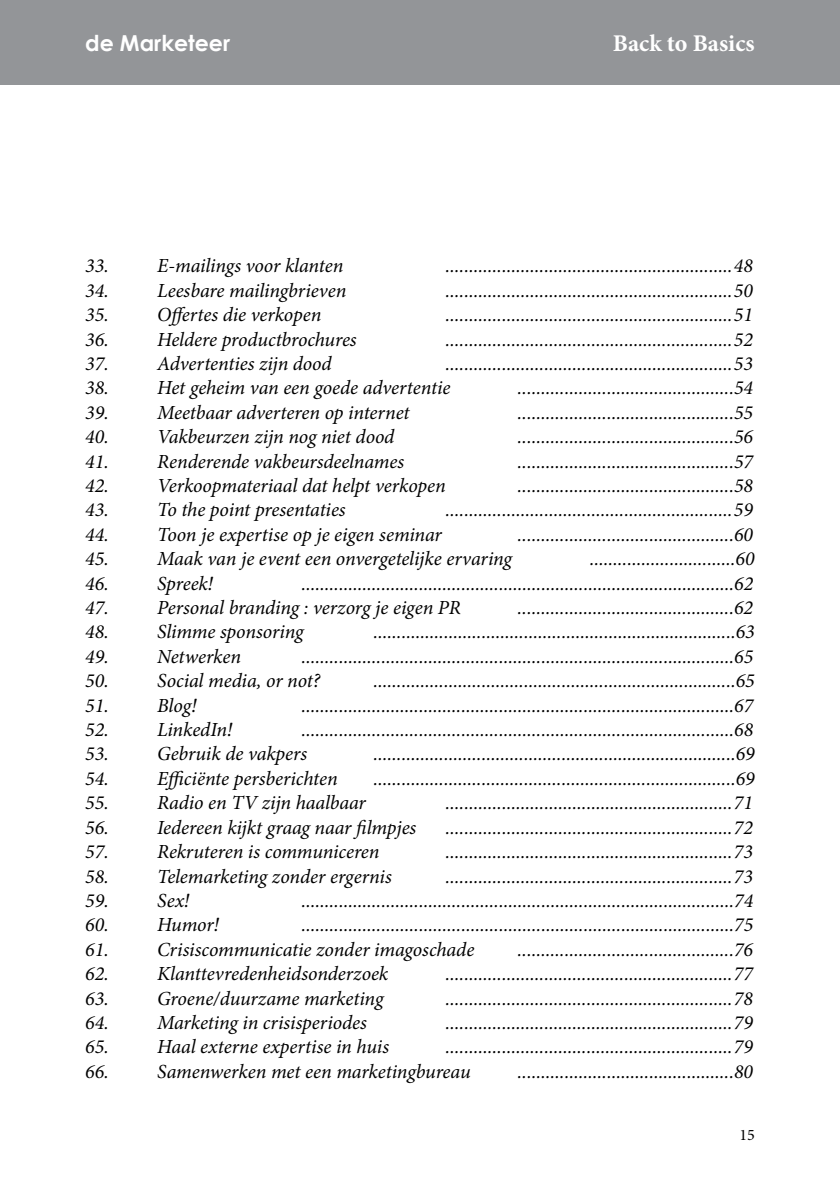
<style>
.page{position:relative;width:840px;height:1191px;background:#fff}
.page>*{position:absolute;margin:0;border:0;box-sizing:border-box;transform-origin:0 0}
.t1{font:700 24px "Minion Pro";color:#fff}
.t2{font:700 22px "Century Gothic";color:#fff}
.t3{font:italic 20px "Minion Pro";letter-spacing:-.005em;color:#000}
.t4{font:16px "Minion Pro";color:#000}
</style>
<div class="page">
<div style="left:0;top:0;width:839px;height:85px;background:#939598"></div>
<p class="t2" style="left:85px;top:26px;width:146px">de Marketeer</p>
<p class="t1" style="left:612px;top:27px;width:143px">Back to Basics</p>
<p class="t3" style="left:85px;top:252px;width:25px">33.</p>
<p class="t3" style="left:157px;top:252px;width:188px">E-mailings voor klanten</p>
<p class="t3" style="left:445px;top:252px;width:309px">.............................................................48</p>
<p class="t3" style="left:85px;top:277px;width:25px">34.</p>
<p class="t3" style="left:157px;top:277px;width:190px">Leesbare mailingbrieven</p>
<p class="t3" style="left:445px;top:277px;width:309px">.............................................................50</p>
<p class="t3" style="left:85px;top:301px;width:25px">35.</p>
<p class="t3" style="left:157px;top:301px;width:166px">Offertes die verkopen</p>
<p class="t3" style="left:445px;top:301px;width:309px">.............................................................51</p>
<p class="t3" style="left:85px;top:325px;width:25px">36.</p>
<p class="t3" style="left:157px;top:325px;width:201px">Heldere productbrochures</p>
<p class="t3" style="left:445px;top:325px;width:309px">.............................................................52</p>
<p class="t3" style="left:85px;top:350px;width:25px">37.</p>
<p class="t3" style="left:157px;top:350px;width:176px">Advertenties zijn dood</p>
<p class="t3" style="left:445px;top:350px;width:309px">.............................................................53</p>
<p class="t3" style="left:85px;top:374px;width:25px">38.</p>
<p class="t3" style="left:157px;top:374px;width:294px">Het geheim van een goede advertentie</p>
<p class="t3" style="left:517px;top:374px;width:237px">..............................................54</p>
<p class="t3" style="left:85px;top:399px;width:25px">39.</p>
<p class="t3" style="left:157px;top:399px;width:254px">Meetbaar adverteren op internet</p>
<p class="t3" style="left:517px;top:399px;width:237px">..............................................55</p>
<p class="t3" style="left:85px;top:423px;width:25px">40.</p>
<p class="t3" style="left:157px;top:423px;width:239px">Vakbeurzen zijn nog niet dood</p>
<p class="t3" style="left:517px;top:423px;width:237px">..............................................56</p>
<p class="t3" style="left:85px;top:447px;width:25px">41.</p>
<p class="t3" style="left:157px;top:447px;width:248px">Renderende vakbeursdeelnames</p>
<p class="t3" style="left:517px;top:447px;width:237px">..............................................57</p>
<p class="t3" style="left:85px;top:472px;width:25px">42.</p>
<p class="t3" style="left:157px;top:472px;width:290px">Verkoopmateriaal dat helpt verkopen</p>
<p class="t3" style="left:517px;top:472px;width:237px">..............................................58</p>
<p class="t3" style="left:85px;top:496px;width:25px">43.</p>
<p class="t3" style="left:157px;top:496px;width:190px">To the point presentaties</p>
<p class="t3" style="left:445px;top:496px;width:309px">.............................................................59</p>
<p class="t3" style="left:85px;top:521px;width:25px">44.</p>
<p class="t3" style="left:157px;top:521px;width:286px">Toon je expertise op je eigen seminar</p>
<p class="t3" style="left:517px;top:521px;width:237px">..............................................60</p>
<p class="t3" style="left:85px;top:545px;width:25px">45.</p>
<p class="t3" style="left:157px;top:545px;width:356px">Maak van je event een onvergetelijke ervaring</p>
<p class="t3" style="left:589px;top:545px;width:166px">...............................60</p>
<p class="t3" style="left:85px;top:569px;width:25px">46.</p>
<p class="t3" style="left:157px;top:569px;width:57px">Spreek!</p>
<p class="t3" style="left:301px;top:569px;width:453px">............................................................................................62</p>
<p class="t3" style="left:85px;top:594px;width:25px">47.</p>
<p class="t3" style="left:157px;top:594px;width:305px">Personal branding : verzorg je eigen PR</p>
<p class="t3" style="left:517px;top:594px;width:237px">..............................................62</p>
<p class="t3" style="left:85px;top:618px;width:25px">48.</p>
<p class="t3" style="left:157px;top:618px;width:148px">Slimme sponsoring</p>
<p class="t3" style="left:373px;top:618px;width:382px">.............................................................................63</p>
<p class="t3" style="left:85px;top:643px;width:25px">49.</p>
<p class="t3" style="left:157px;top:643px;width:85px">Netwerken</p>
<p class="t3" style="left:301px;top:643px;width:453px">............................................................................................65</p>
<p class="t3" style="left:85px;top:667px;width:25px">50.</p>
<p class="t3" style="left:157px;top:667px;width:164px">Social media, or not?</p>
<p class="t3" style="left:373px;top:667px;width:382px">.............................................................................65</p>
<p class="t3" style="left:85px;top:691px;width:25px">51.</p>
<p class="t3" style="left:157px;top:691px;width:41px">Blog!</p>
<p class="t3" style="left:301px;top:691px;width:453px">............................................................................................67</p>
<p class="t3" style="left:85px;top:716px;width:25px">52.</p>
<p class="t3" style="left:157px;top:716px;width:76px">LinkedIn!</p>
<p class="t3" style="left:301px;top:716px;width:453px">............................................................................................68</p>
<p class="t3" style="left:85px;top:740px;width:25px">53.</p>
<p class="t3" style="left:157px;top:740px;width:151px">Gebruik de vakpers</p>
<p class="t3" style="left:373px;top:740px;width:382px">.............................................................................69</p>
<p class="t3" style="left:85px;top:765px;width:25px">54.</p>
<p class="t3" style="left:157px;top:765px;width:182px">Efficiënte persberichten</p>
<p class="t3" style="left:373px;top:765px;width:382px">.............................................................................69</p>
<p class="t3" style="left:85px;top:789px;width:25px">55.</p>
<p class="t3" style="left:157px;top:789px;width:210px">Radio en TV zijn haalbaar</p>
<p class="t3" style="left:445px;top:789px;width:309px">.............................................................71</p>
<p class="t3" style="left:85px;top:813px;width:25px">56.</p>
<p class="t3" style="left:157px;top:813px;width:260px">Iedereen kijkt graag naar filmpjes</p>
<p class="t3" style="left:445px;top:813px;width:309px">.............................................................72</p>
<p class="t3" style="left:85px;top:838px;width:25px">57.</p>
<p class="t3" style="left:157px;top:838px;width:224px">Rekruteren is communiceren</p>
<p class="t3" style="left:445px;top:838px;width:309px">.............................................................73</p>
<p class="t3" style="left:85px;top:862px;width:25px">58.</p>
<p class="t3" style="left:157px;top:862px;width:236px">Telemarketing zonder ergernis</p>
<p class="t3" style="left:445px;top:862px;width:309px">.............................................................73</p>
<p class="t3" style="left:85px;top:887px;width:25px">59.</p>
<p class="t3" style="left:157px;top:887px;width:34px">Sex!</p>
<p class="t3" style="left:301px;top:887px;width:453px">............................................................................................74</p>
<p class="t3" style="left:85px;top:911px;width:25px">60.</p>
<p class="t3" style="left:157px;top:911px;width:63px">Humor!</p>
<p class="t3" style="left:301px;top:911px;width:453px">............................................................................................75</p>
<p class="t3" style="left:85px;top:935px;width:25px">61.</p>
<p class="t3" style="left:157px;top:935px;width:318px">Crisiscommunicatie zonder imagoschade</p>
<p class="t3" style="left:517px;top:935px;width:237px">..............................................76</p>
<p class="t3" style="left:85px;top:960px;width:25px">62.</p>
<p class="t3" style="left:157px;top:960px;width:232px">Klanttevredenheidsonderzoek</p>
<p class="t3" style="left:445px;top:960px;width:309px">.............................................................77</p>
<p class="t3" style="left:85px;top:984px;width:25px">63.</p>
<p class="t3" style="left:157px;top:984px;width:227px">Groene/duurzame marketing</p>
<p class="t3" style="left:445px;top:984px;width:309px">.............................................................78</p>
<p class="t3" style="left:85px;top:1009px;width:25px">64.</p>
<p class="t3" style="left:157px;top:1009px;width:211px">Marketing in crisisperiodes</p>
<p class="t3" style="left:445px;top:1009px;width:309px">.............................................................79</p>
<p class="t3" style="left:85px;top:1033px;width:25px">65.</p>
<p class="t3" style="left:157px;top:1033px;width:233px">Haal externe expertise in huis</p>
<p class="t3" style="left:445px;top:1033px;width:309px">.............................................................79</p>
<p class="t3" style="left:85px;top:1057px;width:25px">66.</p>
<p class="t3" style="left:157px;top:1057px;width:315px">Samenwerken met een marketingbureau</p>
<p class="t3" style="left:517px;top:1057px;width:237px">..............................................80</p>
<p class="t4" style="left:739px;top:1124px;width:17px">15</p>
</div>
